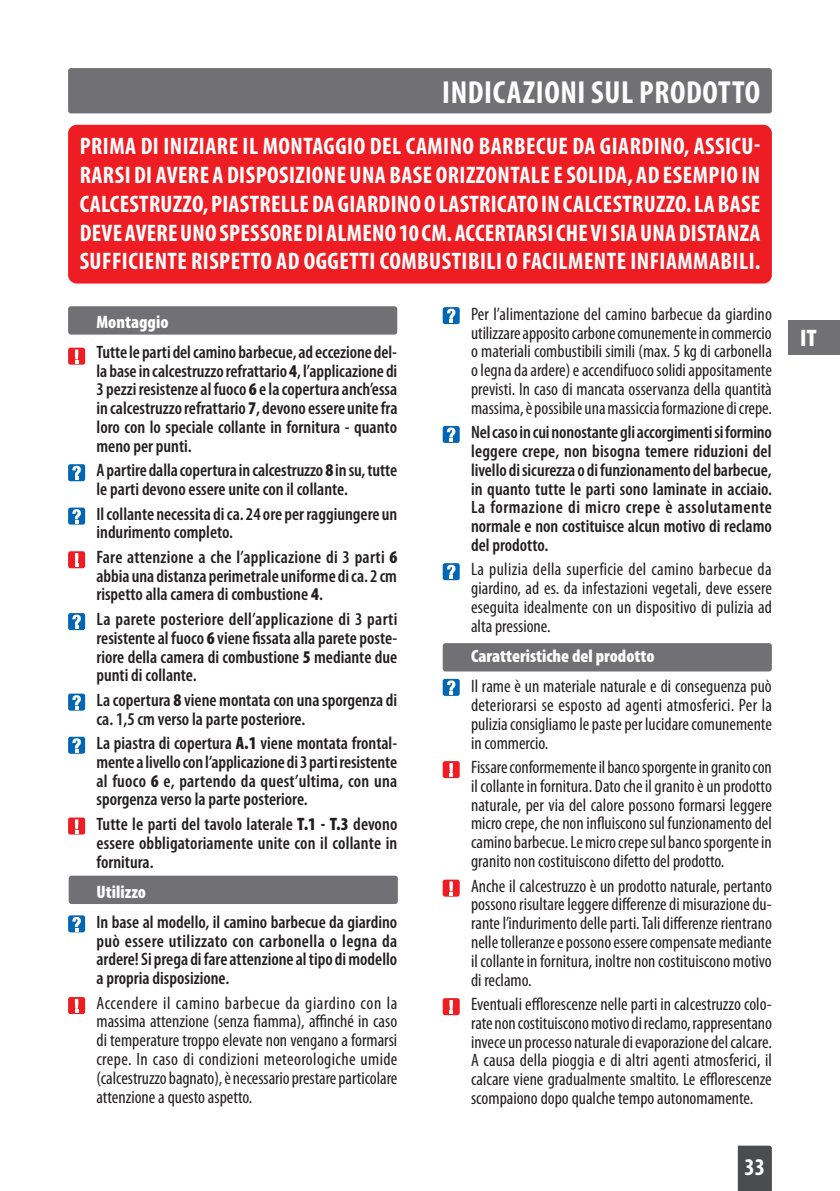
<style>
.page{position:relative;width:840px;height:1191px;background:#fff}
.page>*{position:absolute;margin:0;border:0;box-sizing:border-box;transform-origin:0 0}
.t1{font:700 condensed 32px "Myriad Pro";letter-spacing:.02em;color:#fff}
.t2{font:700 condensed 24px/28.8px "Myriad Pro";letter-spacing:.02em;color:#fff;text-align:justify}
.t3{font:900 condensed 24px "Myriad Pro";color:#fff}
.t4{font:condensed 18px/18.8px "Myriad Pro";color:#231f20;text-align:justify}
.t5{font:600 condensed 18px/18.8px "Myriad Pro";color:#231f20;text-align:justify}
.t6{font:900 condensed 18px "Myriad Pro";color:#fff}
.s1{font-weight:900}
</style>
<div class="page">
<div style="left:737px;top:1145px;width:34px;height:46px;background:#4b4c4d"></div>
<div style="left:788px;top:320px;width:51px;height:34px;background:#717074"></div>
<div style="left:68px;top:68px;width:703px;height:45px;background:#717074;border-radius:3px"></div>
<div style="left:68px;top:306px;width:329px;height:28px;background:#717074;border-radius:3px"></div>
<div style="left:69px;top:875px;width:328px;height:29px;background:#717074;border-radius:3px"></div>
<div style="left:442px;top:643px;width:329px;height:28px;background:#717074;border-radius:3px"></div>
<div style="left:68px;top:125px;width:703px;height:158px;background:#ee1d23;border-radius:9px"></div>
<div style="left:68px;top:348px;width:17px;height:17px;background:#ee1d23;border-radius:2px"></div>
<svg style="left:75px;top:349px;width:3px;height:14px"></svg>
<div style="left:68px;top:551px;width:17px;height:17px;background:#ee1d23;border-radius:2px"></div>
<svg style="left:75px;top:553px;width:3px;height:14px"></svg>
<div style="left:68px;top:817px;width:17px;height:17px;background:#ee1d23;border-radius:2px"></div>
<svg style="left:75px;top:819px;width:3px;height:14px"></svg>
<div style="left:68px;top:997px;width:17px;height:17px;background:#ee1d23;border-radius:2px"></div>
<svg style="left:75px;top:999px;width:3px;height:13px"></svg>
<div style="left:442px;top:761px;width:17px;height:17px;background:#ee1d23;border-radius:2px"></div>
<svg style="left:449px;top:763px;width:3px;height:14px"></svg>
<div style="left:442px;top:879px;width:17px;height:17px;background:#ee1d23;border-radius:2px"></div>
<svg style="left:449px;top:881px;width:3px;height:14px"></svg>
<div style="left:442px;top:998px;width:17px;height:17px;background:#ee1d23;border-radius:2px"></div>
<svg style="left:449px;top:1000px;width:3px;height:14px"></svg>
<div style="left:68px;top:464px;width:17px;height:17px;background:#0166b3;border-radius:2px"></div>
<svg style="left:72px;top:466px;width:9px;height:14px"></svg>
<div style="left:68px;top:693px;width:17px;height:17px;background:#0166b3;border-radius:2px"></div>
<svg style="left:72px;top:695px;width:9px;height:14px"></svg>
<div style="left:68px;top:613px;width:17px;height:17px;background:#0166b3;border-radius:2px"></div>
<svg style="left:72px;top:614px;width:9px;height:15px"></svg>
<div style="left:68px;top:507px;width:17px;height:17px;background:#0166b3;border-radius:2px"></div>
<svg style="left:72px;top:509px;width:9px;height:14px"></svg>
<div style="left:68px;top:736px;width:17px;height:17px;background:#0166b3;border-radius:2px"></div>
<svg style="left:72px;top:738px;width:9px;height:14px"></svg>
<div style="left:68px;top:915px;width:17px;height:17px;background:#0166b3;border-radius:2px"></div>
<svg style="left:72px;top:917px;width:9px;height:14px"></svg>
<div style="left:442px;top:307px;width:17px;height:17px;background:#0166b3;border-radius:2px"></div>
<svg style="left:447px;top:309px;width:8px;height:14px"></svg>
<div style="left:442px;top:563px;width:17px;height:17px;background:#0166b3;border-radius:2px"></div>
<svg style="left:447px;top:565px;width:8px;height:14px"></svg>
<div style="left:442px;top:679px;width:17px;height:17px;background:#0166b3;border-radius:2px"></div>
<svg style="left:447px;top:680px;width:8px;height:14px"></svg>
<div style="left:442px;top:426px;width:17px;height:17px;background:#0166b3;border-radius:2px"></div>
<svg style="left:447px;top:427px;width:8px;height:15px"></svg>
<h1 class="t1" style="left:442px;top:72px;width:319px">INDICAZIONI SUL PRODOTTO</h1>
<p class="t2" style="left:80px;top:131px;width:682px">PRIMA DI INIZIARE IL MONTAGGIO DEL CAMINO BARBECUE DA GIARDINO, ASSICU-RARSI DI AVERE A DISPOSIZIONE UNA BASE ORIZZONTALE E SOLIDA, AD ESEMPIO IN CALCESTRUZZO, PIASTRELLE DA GIARDINO O LASTRICATO IN CALCESTRUZZO. LA BASE DEVE AVERE UNO SPESSORE DI ALMENO 10 CM. ACCERTARSI CHE VI SIA UNA DISTANZA SUFFICIENTE RISPETTO AD OGGETTI COMBUSTIBILI O FACILMENTE INFIAMMABILI.</p>
<p class="t4" style="left:471px;top:304px;width:302px">Per l’alimentazione del camino barbecue da giardino utilizzare apposito carbone comunemente in commercio o materiali combustibili simili (max. 5 kg di carbonella o legna da ardere) e accendifuoco solidi appositamente previsti. In caso di mancata osservanza della quantità massima, è possibile una massiccia formazione di crepe.</p>
<p class="t5" style="left:471px;top:422px;width:302px">Nel caso in cui nonostante gli accorgimenti si formino leggere crepe, non bisogna temere riduzioni del livello di sicurezza o di funzionamento del barbecue, in quanto tutte le parti sono laminate in acciaio.<br>La formazione di micro crepe è assolutamente normale e non costituisce alcun motivo di reclamo del prodotto.</p>
<p class="t4" style="left:471px;top:560px;width:302px">La pulizia della superficie del camino barbecue da giardino, ad es. da infestazioni vegetali, deve essere eseguita idealmente con un dispositivo di pulizia ad alta pressione.</p>
<p class="t6" style="left:471px;top:644px;width:185px">Caratteristiche del prodotto</p>
<p class="t4" style="left:471px;top:676px;width:302px">Il rame è un materiale naturale e di conseguenza può deteriorarsi se esposto ad agenti atmosferici. Per la pulizia consigliamo le paste per lucidare comunemente in commercio.</p>
<p class="t4" style="left:471px;top:757px;width:302px">Fissare conformemente il banco sporgente in granito con il collante in fornitura. Dato che il granito è un prodotto naturale, per via del calore possono formarsi leggere micro crepe, che non influiscono sul funzionamento del camino barbecue. Le micro crepe sul banco sporgente in granito non costituiscono difetto del prodotto.</p>
<p class="t4" style="left:471px;top:876px;width:302px">Anche il calcestruzzo è un prodotto naturale, pertanto possono risultare leggere differenze di misurazione du&shy;rante l’indurimento delle parti. Tali differenze rientrano nelle tolleranze e possono essere compensate mediante il collante in fornitura, inoltre non costituiscono motivo di reclamo.</p>
<p class="t4" style="left:471px;top:994px;width:302px">Eventuali efflorescenze nelle parti in calcestruzzo colo&shy;rate non costituiscono motivo di reclamo, rappresentano invece un processo naturale di evaporazione del calcare.<br>A causa della pioggia e di altri agenti atmosferici, il calcare viene gradualmente smaltito. Le efflorescenze scompaiono dopo qualche tempo autonomamente.</p>
<p class="t6" style="left:96px;top:310px;width:73px">Montaggio</p>
<p class="t5" style="left:96px;top:342px;width:302px">Tutte le parti del camino barbecue, ad eccezione del&shy;la base in calcestruzzo refrattario <span class="s1">4</span>, l’applicazione di 3 pezzi resistenze al fuoco <span class="s1">6</span> e la copertura anch’essa in calcestruzzo refrattario <span class="s1">7</span>, devono essere unite fra loro con lo speciale collante in fornitura - quanto meno per punti.</p>
<p class="t5" style="left:96px;top:460px;width:302px">A partire dalla copertura in calcestruzzo <span class="s1">8</span> in su, tutte le parti devono essere unite con il collante.</p>
<p class="t5" style="left:96px;top:504px;width:302px">Il collante necessita di ca. 24 ore per raggiungere un indurimento completo.</p>
<p class="t5" style="left:96px;top:547px;width:302px">Fare attenzione a che l’applicazione di 3 parti <span class="s1">6 </span>abbia una distanza perimetrale uniforme di ca. 2 cm rispetto alla camera di combustione <span class="s1">4</span>.</p>
<p class="t5" style="left:96px;top:609px;width:302px">La parete posteriore dell’applicazione di 3 parti resistente al fuoco <span class="s1">6</span> viene fissata alla parete poste&shy;riore della camera di combustione <span class="s1">5</span> mediante due punti di collante.</p>
<p class="t5" style="left:96px;top:690px;width:302px">La copertura <span class="s1">8</span> viene montata con una sporgenza di ca. 1,5 cm verso la parte posteriore.</p>
<p class="t5" style="left:96px;top:733px;width:302px">La piastra di copertura <span class="s1">A.1</span> viene montata frontal&shy;mente a livello con l’applicazione di 3 parti resistente al fuoco <span class="s1">6</span> e, partendo da quest’ultima, con una sporgenza verso la parte posteriore.</p>
<p class="t5" style="left:96px;top:814px;width:302px">Tutte le parti del tavolo laterale <span class="s1">T.1 - T.3</span> devono essere obbligatoriamente unite con il collante in fornitura.</p>
<p class="t6" style="left:96px;top:880px;width:51px">Utilizzo</p>
<p class="t5" style="left:96px;top:912px;width:302px">In base al modello, il camino barbecue da giardino può essere utilizzato con carbonella o legna da ardere! Si prega di fare attenzione al tipo di modello a propria disposizione.</p>
<p class="t4" style="left:96px;top:993px;width:302px">Accendere il camino barbecue da giardino con la massima attenzione (senza fiamma), affinché in caso di temperature troppo elevate non vengano a formarsi crepe. In caso di condizioni meteorologiche umide (calcestruzzo bagnato), è necessario prestare particolare attenzione a questo aspetto.</p>
<h2 class="t2" style="left:744px;top:1152px;width:22px">33</h2>
<h2 class="t3" style="left:799px;top:323px;width:18px">IT</h2>
</div>
